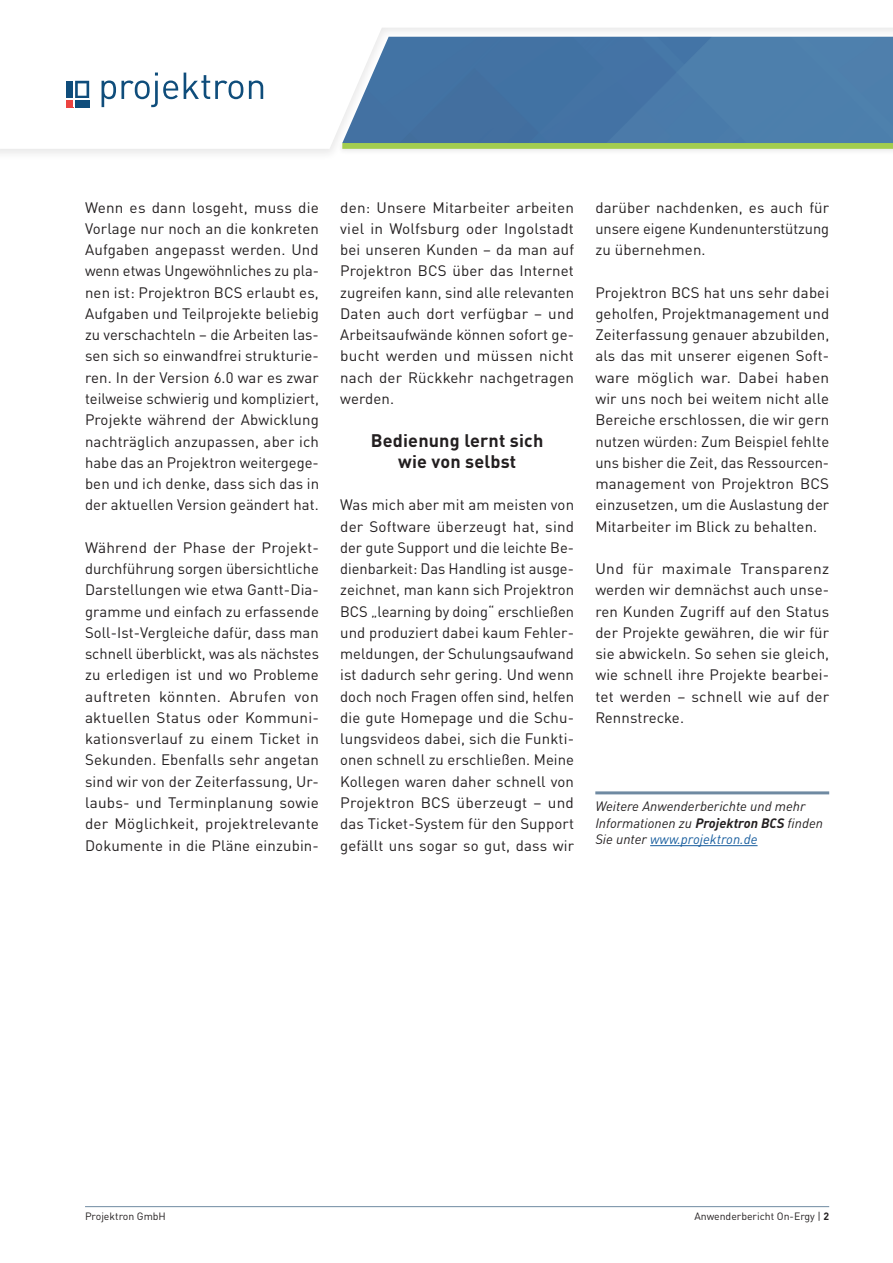
<style>
.page{position:relative;width:893px;height:1263px;background:#fff}
.page>*{position:absolute;margin:0;border:0;box-sizing:border-box;transform-origin:0 0}
.t1{font:700 18px/21.3px "DIN Pro";letter-spacing:.01em;color:#231f20;text-align:center}
.t2{font:15px/21.3px "DIN Pro";letter-spacing:.01em;color:#231f20;text-align:justify}
.t3{font:italic 13.5px/16.2px "DIN Pro";color:#231f20}
.t4{font:10.5px "DIN Pro";color:#231f20}
.s1{font-weight:700}
.s2{color:#175d9e}
</style>
<div class="page">
<hr style="left:85px;top:1206px;width:744px;height:1px;background:#6f8aa2">
<div style="left:0;top:0;width:893px;height:161px;background:#231f20;opacity:.1"></div>
<svg style="left:0;top:0;width:893px;height:149px"></svg>
<div style="left:49px;top:55px;width:232px;height:70px;background:#fff"></div>
<div style="left:66px;top:81px;width:7px;height:17px;background:#0f4d7b"></div>
<div style="left:66px;top:100px;width:7px;height:7px;background:#ec4340"></div>
<div style="left:75px;top:100px;width:14px;height:7px;background:#0f4d7b"></div>
<svg style="left:75px;top:81px;width:14px;height:17px"></svg>
<svg style="left:102px;top:73px;width:76px;height:34px"></svg>
<svg style="left:184px;top:73px;width:59px;height:26px"></svg>
<svg style="left:249px;top:81px;width:14px;height:18px"></svg>
<hr style="left:595px;top:791px;width:234px;height:3px;background:#6f8aa2">
<hr style="left:650px;top:845px;width:108px;height:1px;background:#175d9e">
<p class="t2" style="left:85px;top:195px;width:236px">Wenn es dann losgeht, muss die Vorlage nur noch an die konkreten Aufgaben angepasst werden. Und wenn etwas Ungewöhnliches zu pla&shy;nen ist: Projektron BCS erlaubt es, Aufgaben und Teilprojekte beliebig zu verschachteln – die Arbeiten las&shy;sen sich so einwandfrei strukturie&shy;ren. In der Version 6.0 war es zwar teilweise schwierig und kompliziert, Projekte während der Abwicklung nachträglich anzupassen, aber ich habe das an Projektron weitergege&shy;ben und ich denke, dass sich das in der aktuellen Version geändert hat.</p>
<p class="t2" style="left:85px;top:535px;width:236px">Während der Phase der Projekt&shy;durchführung sorgen übersichtliche Darstellungen wie etwa Gantt-Dia&shy;gramme und einfach zu erfassende Soll-Ist-Vergleiche dafür, dass man schnell überblickt, was als nächstes zu erledigen ist und wo Probleme auftreten könnten. Abrufen von aktuellen Status oder Kommuni&shy;kationsverlauf zu einem Ticket in Sekunden. Ebenfalls sehr angetan sind wir von der Zeiterfassung, Ur&shy;laubs- und Terminplanung sowie der Möglichkeit, projektrelevante Dokumente in die Pläne einzubin-</p>
<p class="t2" style="left:340px;top:195px;width:235px">den: Unsere Mitarbeiter arbeiten viel in Wolfsburg oder Ingolstadt bei unseren Kunden – da man auf Projektron BCS über das Internet zugreifen kann, sind alle relevanten Daten auch dort verfügbar – und Arbeitsaufwände können sofort ge&shy;bucht werden und müssen nicht nach der Rückkehr nachgetragen werden.</p>
<p class="t1" style="left:371px;top:427px;width:174px">Bedienung lernt sich wie von selbst</p>
<p class="t2" style="left:340px;top:493px;width:235px">Was mich aber mit am meisten von der Software überzeugt hat, sind der gute Support und die leichte Be&shy;dienbarkeit: Das Handling ist ausge&shy;zeichnet, man kann sich Projektron BCS „learning by doing“ erschließen und produziert dabei kaum Fehler&shy;meldungen, der Schulungsaufwand ist dadurch sehr gering. Und wenn doch noch Fragen offen sind, helfen die gute Homepage und die Schu&shy;lungsvideos dabei, sich die Funkti&shy;onen schnell zu erschließen. Meine Kollegen waren daher schnell von Projektron BCS überzeugt – und das Ticket-System für den Support gefällt uns sogar so gut, dass wir</p>
<p class="t2" style="left:595px;top:195px;width:235px">darüber nachdenken, es auch für unsere eigene Kundenunterstützung zu übernehmen.</p>
<p class="t2" style="left:595px;top:280px;width:235px">Projektron BCS hat uns sehr dabei geholfen, Projektmanagement und Zeiterfassung genauer abzubilden, als das mit unserer eigenen Soft&shy;ware möglich war. Dabei haben wir uns noch bei weitem nicht alle Bereiche erschlossen, die wir gern nutzen würden: Zum Beispiel fehlte uns bisher die Zeit, das Ressourcen&shy;management von Projektron BCS einzusetzen, um die Auslastung der Mitarbeiter im Blick zu behalten.</p>
<p class="t2" style="left:595px;top:556px;width:235px">Und für maximale Transparenz werden wir demnächst auch unse&shy;ren Kunden Zugriff auf den Status der Projekte gewähren, die wir für sie abwickeln. So sehen sie gleich, wie schnell ihre Projekte bearbei&shy;tet werden – schnell wie auf der Rennstrecke.</p>
<p class="t3" style="left:595px;top:797px;width:229px">Weitere Anwenderberichte und mehr<br>Informationen zu <span class="s1">Projektron BCS</span> finden<br>Sie unter <span class="s2">www.projektron.de</span></p>
<p class="t4" style="left:85px;top:1208px;width:82px">Projektron GmbH</p>
<p class="t4" style="left:694px;top:1208px;width:136px">Anwenderbericht On-Ergy | <span class="s1">2</span></p>
</div>
